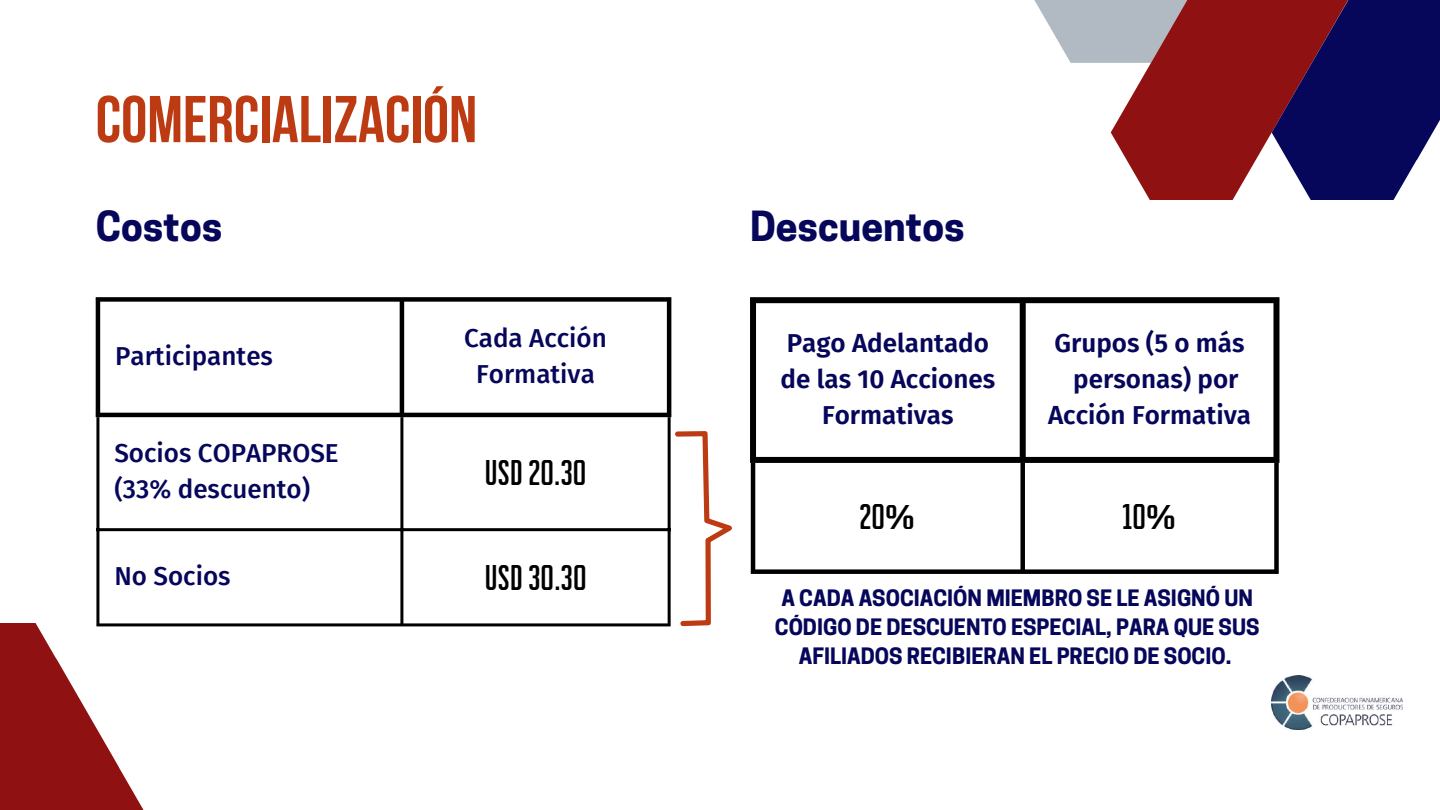
<style>
.page{position:relative;width:1440px;height:810px;background:#fff}
.page>*{position:absolute;margin:0;border:0;box-sizing:border-box;transform-origin:0 0}
.t1{font:700 66px "Bebas Neue";color:#bd3b12}
.t2{font:700 39px "Cooper Hewitt";color:#06065b}
.t3{font:32px "Cooperative";color:#000}
.t4{font:600 26px/36px "Fira Sans";color:#06065b;text-align:center}
.t5{font:500 26px/36px "Fira Sans";color:#06065b;text-align:center}
.t6{font:700 21.2px/29.2px "Cooper Hewitt";color:#06065b;text-align:center}
</style>
<div class="page">
<svg style="left:1034px;top:0;width:77px;height:63px"></svg>
<svg style="left:1111px;top:0;width:161px;height:199px;background:#a04142"></svg>
<svg style="left:1272px;top:0;width:168px;height:199px;background:#331e5d"></svg>
<svg style="left:0;top:623px;width:143px;height:187px"></svg>
<img style="left:1272px;top:675px;width:131px;height:54px">
<hr style="left:96px;top:417px;width:3px;height:206px;background:#000">
<hr style="left:400px;top:417px;width:3px;height:206px;background:#000">
<hr style="left:668px;top:417px;width:3px;height:206px;background:#000">
<hr style="left:96px;top:528px;width:575px;height:3px;background:#000">
<hr style="left:96px;top:623px;width:575px;height:3px;background:#000">
<hr style="left:96px;top:302px;width:4px;height:111px;background:#000">
<hr style="left:400px;top:302px;width:4px;height:111px;background:#000">
<hr style="left:667px;top:302px;width:4px;height:111px;background:#000">
<div style="left:96px;top:297px;width:575px;height:5px;background:#000"></div>
<hr style="left:96px;top:413px;width:575px;height:4px;background:#000">
<hr style="left:751px;top:463px;width:4px;height:106px;background:#000">
<div style="left:1020px;top:463px;width:5px;height:106px;background:#000"></div>
<div style="left:1274px;top:463px;width:5px;height:106px;background:#000"></div>
<div style="left:751px;top:569px;width:528px;height:5px;background:#000"></div>
<div style="left:750px;top:303px;width:6px;height:154px;background:#000"></div>
<div style="left:1020px;top:303px;width:6px;height:154px;background:#000"></div>
<div style="left:1273px;top:303px;width:6px;height:154px;background:#000"></div>
<div style="left:750px;top:297px;width:529px;height:6px;background:#000"></div>
<div style="left:750px;top:457px;width:529px;height:6px;background:#000"></div>
<svg style="left:675px;top:431px;width:57px;height:195px"></svg>
<h1 class="t1" style="left:96px;top:93px;width:383px">COMERCIALIZACIÓN</h1>
<h2 class="t2" style="left:96px;top:212px;width:128px">Costos</h2>
<p class="t5" style="left:115px;top:338px;width:159px">Participantes</p>
<p class="t5" style="left:114px;top:435px;width:226px;text-align:left">Socios COPAPROSE (33% descuento)</p>
<p class="t5" style="left:464px;top:320px;width:144px">Cada Acción<br>Formativa</p>
<h3 class="t3" style="left:485px;top:453px;width:103px">USD 20.30</h3>
<p class="t5" style="left:114px;top:558px;width:118px">No Socios</p>
<h3 class="t3" style="left:484px;top:558px;width:104px">USD 30.30</h3>
<h2 class="t2" style="left:750px;top:212px;width:216px">Descuentos</h2>
<p class="t4" style="left:781px;top:325px;width:216px">Pago Adelantado de las 10 Acciones<br>Formativas</p>
<p class="t4" style="left:1048px;top:325px;width:205px">Grupos (5 o más personas) por<br>Acción Formativa</p>
<h3 class="t3" style="left:860px;top:497px;width:58px">20%</h3>
<h3 class="t3" style="left:1122px;top:497px;width:57px">10%</h3>
<p class="t6" style="left:775px;top:586px;width:486px">A CADA ASOCIACIÓN MIEMBRO SE LE ASIGNÓ UN<br>CÓDIGO DE DESCUENTO ESPECIAL, PARA QUE SUS<br>AFILIADOS RECIBIERAN EL PRECIO DE SOCIO.</p>
</div>
